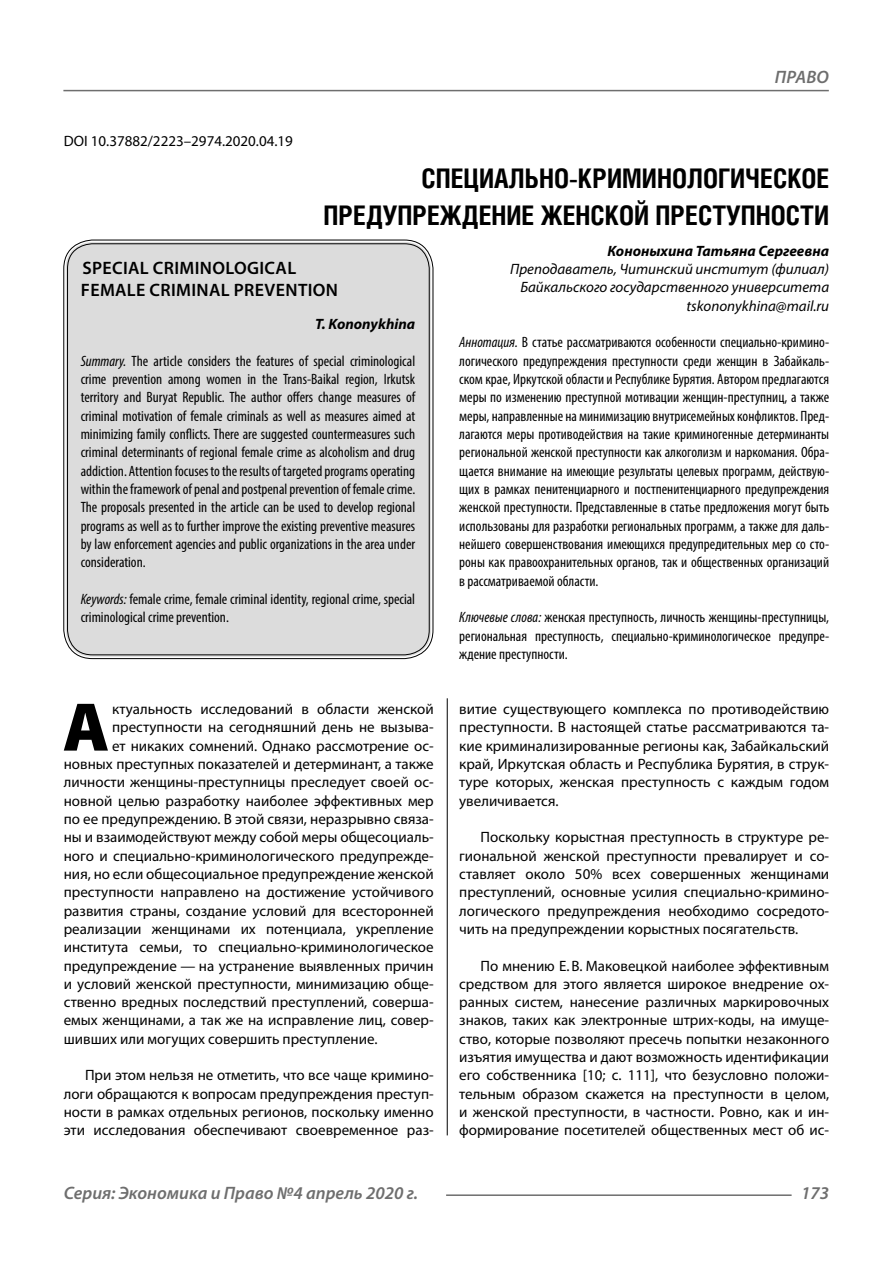
<style>
.page{position:relative;width:893px;height:1263px;background:#fff}
.page>*{position:absolute;margin:0;border:0;box-sizing:border-box;transform-origin:0 0}
.Bukvica{font:900 69.3px "Myriad Pro";color:#000}
.Header{font:700 27px/37.5px "Helios Cond C";color:#000;text-align:right}
.Header-eng{font:600 18px/21.6px "Myriad Pro";letter-spacing:.02em;color:#000}
.t1{font:italic 600 18px "Myriad Pro";color:#6e6e6e}
.Normal{font:15px/18.3px "Myriad Pro";color:#000;text-align:justify}
.Annotation-rus{font:condensed 15px/18.3px "Myriad Pro";color:#000;text-align:justify}
.Bukvica-2{font:15px "Myriad Pro";color:#000}
.Annotation-eng{font:condensed 15px/18.3px "Myriad Pro";color:#000;text-align:justify}
.Author-doc{font:italic 15px/18.3px "Myriad Pro";color:#000;text-align:right}
.DOI{font:15px "Myriad Pro";color:#000}
.Author{font:italic 700 15px "Myriad Pro";color:#000}
.Author-email{font:italic 15px "Myriad Pro";color:#000}
.Author-eng{font:italic 700 15px "Myriad Pro";color:#000}
.s1{font-style:italic}
</style>
<div class="page">
<hr style="left:447px;top:696px;width:1px;height:439px;background:#000">
<div style="left:66px;top:242px;width:365px;height:415px;background:#dcdcdc;border-radius:27px"></div>
<hr style="left:63px;top:90px;width:766px;height:1px;background:#6e6e6e">
<hr style="left:446px;top:1194px;width:346px;height:2px;background:#6e6e6e">
<p class="DOI" style="left:64px;top:132px;width:231px">DOI 10.37882/2223–2974.2020.04.19</p>
<p class="t1" style="left:775px;top:66px;width:24px">Право</p>
<p class="Header" style="left:324px;top:159px;width:507px">СПЕЦИАЛЬНО-КРИМИНОЛОГИЧЕСКОЕ<br>ПРЕДУПРЕЖДЕНИЕ ЖЕНСКОЙ ПРЕСТУПНОСТИ</p>
<p class="Author" style="left:607px;top:241px;width:223px">Кононыхина Татьяна Сергеевна</p>
<p class="Author-doc" style="left:510px;top:260px;width:321px">Преподаватель, Читинский институт (филиал)<br>Байкальского государственного университета</p>
<p class="Author-email" style="left:687px;top:296px;width:144px">tskononykhina@mail.ru</p>
<p class="Annotation-rus" style="left:459px;top:333px;width:371px"><span class="s1">Аннотация.</span> В статье рассматриваются особенности специально-кримино&shy;логического предупреждения преступности среди женщин в Забайкаль&shy;ском крае, Иркутской области и Республике Бурятия. Автором предлагаются меры по изменению преступной мотивации женщин-преступниц, а также меры, направленные на минимизацию внутрисемейных конфликтов. Пред&shy;лагаются меры противодействия на такие криминогенные детерминанты региональной женской преступности как алкоголизм и наркомания. Обра&shy;щается внимание на имеющие результаты целевых программ, действую&shy;щих в рамках пенитенциарного и постпенитенциарного предупреждения женской преступности. Представленные в статье предложения могут быть использованы для разработки региональных программ, а также для даль&shy;нейшего совершенствования имеющихся предупредительных мер со сто&shy;роны как правоохранительных органов, так и общественных организаций в рассматриваемой области.</p>
<p class="Annotation-rus" style="left:459px;top:608px;width:371px"><span class="s1">Ключевые слова:</span> женская преступность, личность женщины-преступницы, региональная преступность, специально-криминологическое предупре&shy;ждение преступности.</p>
<p class="Header-eng" style="left:81px;top:257px;width:259px">SPECIAL CRIMINOLOGICAL<br>FEMALE CRIMINAL PREVENTION</p>
<p class="Author-eng" style="left:315px;top:314px;width:102px">T. Kononykhina</p>
<p class="Annotation-eng" style="left:81px;top:351px;width:336px"><span class="s1">Summary.</span> The article considers the features of special criminological crime prevention among women in the Trans-Baikal region, Irkutsk territory and Buryat Republic. The author offers change measures of criminal motivation of female criminals as well as measures aimed at minimizing family conflicts. There are suggested countermeasures such criminal determinants of regional female crime as alcoholism and drug addiction. Attention focuses to the results of targeted programs operating within the framework of penal and postpenal prevention of female crime.<br>The proposals presented in the article can be used to develop regional programs as well as to further improve the existing preventive measures by law enforcement agencies and public organizations in the area under consideration.</p>
<p class="Annotation-eng" style="left:81px;top:590px;width:336px"><span class="s1">Keywords:</span> female crime, female criminal identity, regional crime, special criminological crime prevention.</p>
<p class="Bukvica" style="left:63px;top:681px;width:48px">А</p>
<p class="Bukvica-2" style="left:112px;top:700px;width:323px">ктуальность исследований в области женской</p>
<p class="Bukvica-2" style="left:112px;top:718px;width:323px">преступности на сегодняшний день не вызыва-</p>
<p class="Bukvica-2" style="left:112px;top:736px;width:323px">ет никаких сомнений. Однако рассмотрение ос-</p>
<p class="Bukvica-2" style="left:64px;top:755px;width:371px">новных преступных показателей и детерминант, а также</p>
<p class="Bukvica-2" style="left:64px;top:773px;width:371px">личности женщины-преступницы преследует своей ос-</p>
<p class="Bukvica-2" style="left:64px;top:791px;width:371px">новной целью разработку наиболее эффективных мер</p>
<p class="Bukvica-2" style="left:64px;top:810px;width:371px">по ее предупреждению. В этой связи, неразрывно связа-</p>
<p class="Bukvica-2" style="left:64px;top:828px;width:371px">ны и взаимодействуют между собой меры общесоциаль-</p>
<p class="Bukvica-2" style="left:64px;top:846px;width:371px">ного и специально-криминологического предупрежде-</p>
<p class="Bukvica-2" style="left:64px;top:864px;width:371px">ния, но если общесоциальное предупреждение женской</p>
<p class="Bukvica-2" style="left:64px;top:883px;width:371px">преступности направлено на достижение устойчивого</p>
<p class="Bukvica-2" style="left:64px;top:901px;width:371px">развития страны, создание условий для всесторонней</p>
<p class="Bukvica-2" style="left:64px;top:919px;width:371px">реализации женщинами их потенциала, укрепление</p>
<p class="Bukvica-2" style="left:64px;top:938px;width:371px">института семьи, то специально-криминологическое</p>
<p class="Bukvica-2" style="left:64px;top:956px;width:371px">предупреждение — на устранение выявленных причин</p>
<p class="Bukvica-2" style="left:64px;top:974px;width:371px">и условий женской преступности, минимизацию обще-</p>
<p class="Bukvica-2" style="left:64px;top:993px;width:371px">ственно вредных последствий преступлений, соверша-</p>
<p class="Bukvica-2" style="left:64px;top:1011px;width:371px">емых женщинами, а так же на исправление лиц, совер-</p>
<p class="Bukvica-2" style="left:64px;top:1029px;width:315px">шивших или могущих совершить преступление.</p>
<p class="Normal" style="left:64px;top:1066px;width:371px;text-indent:21px">При этом нельзя не отметить, что все чаще кримино&shy;логи обращаются к вопросам предупреждения преступ&shy;ности в рамках отдельных регионов, поскольку именно эти исследования обеспечивают своевременное раз-</p>
<p class="Normal" style="left:459px;top:699px;width:371px">витие существующего комплекса по противодействию преступности. В настоящей статье рассматриваются та&shy;кие криминализированные регионы как, Забайкальский край, Иркутская область и Республика Бурятия, в струк&shy;туре которых, женская преступность с каждым годом увеличивается.</p>
<p class="Normal" style="left:459px;top:828px;width:371px;text-indent:21px">Поскольку корыстная преступность в структуре ре&shy;гиональной женской преступности превалирует и со&shy;ставляет около 50% всех совершенных женщинами преступлений, основные усилия специально-кримино&shy;логического предупреждения необходимо сосредото&shy;чить на предупреждении корыстных посягательств.</p>
<p class="Normal" style="left:459px;top:956px;width:371px;text-indent:21px">По мнению Е.В. Маковецкой наиболее эффективным средством для этого является широкое внедрение ох&shy;ранных систем, нанесение различных маркировочных знаков, таких как электронные штрих-коды, на имуще&shy;ство, которые позволяют пресечь попытки незаконного изъятия имущества и дают возможность идентификации его собственника [10; с. 111], что безусловно положи&shy;тельным образом скажется на преступности в целом, и женской преступности, в частности. Ровно, как и ин&shy;формирование посетителей общественных мест об ис-</p>
<p class="t1" style="left:64px;top:1182px;width:356px">Серия: Экономика и Право №4 апрель 2020 г.</p>
<p class="t1" style="left:801px;top:1182px;width:30px">173</p>
</div>
